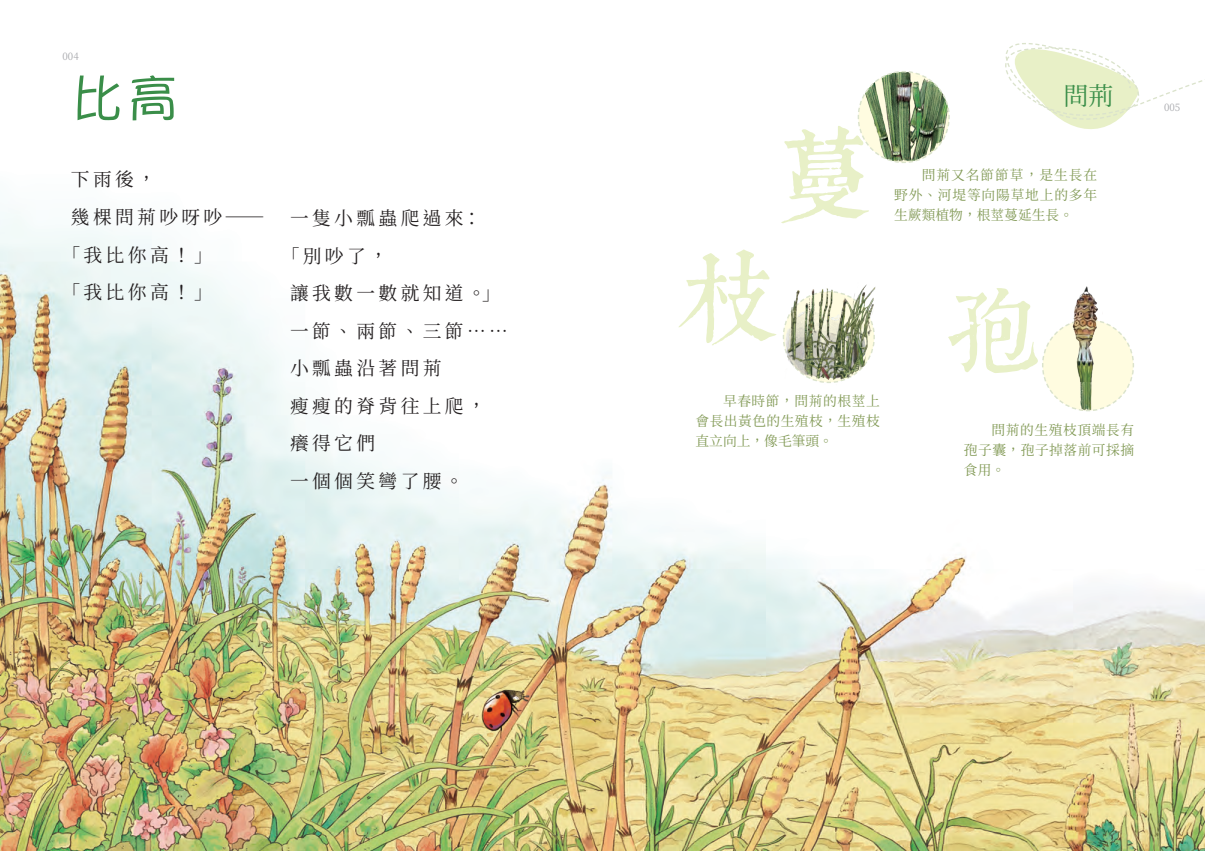
<style>
.page{position:relative;width:1205px;height:851px;background:#fff}
.page>*{position:absolute;margin:0;border:0;box-sizing:border-box;transform-origin:0 0}
.t1{font:93.75px "Tpld Khang Xi Dict Trial";color:#e8f0c7}
.t2{font:52.5px "Yuppy TC";color:#3a8e49}
.t3{font:25px "Noto Serif CJ Ktc";color:#3a8e49}
.t4{font:18.75px/37.5px "Noto Serif CJ Ktc";letter-spacing:.18em;color:#231f20}
.t5{font:13.75px/20px "Noto Serif CJ Ktc";letter-spacing:.04em;color:#809853;text-align:justify}
.t6{font:13.75px/20px "Noto Serif CJ Ktc";letter-spacing:.06em;color:#809853;text-align:right}
.t7{font:13.75px "Noto Serif CJ Ktc";color:#809853}
.t8{font:10px "Noto Serif CJ Ktc";color:#a8a9ad}
</style>
<div class="page">
<img style="left:0;top:212px;width:1205px;height:638px">
<img style="left:857px;top:71px;width:93px;height:92px">
<img style="left:774px;top:277px;width:106px;height:108px">
<svg style="left:1041px;top:318px;width:94px;height:94px"></svg>
<img style="left:1067px;top:278px;width:35px;height:103px">
<svg style="left:1005px;top:43px;width:197px;height:86px"></svg>
<p class="t8" style="left:63px;top:51px;width:18px">004</p>
<h2 class="t2" style="left:71px;top:64px;width:110px">比高</h2>
<p class="t4" style="left:71px;top:161px;width:87px">下雨後，</p>
<p class="t4" style="left:71px;top:199px;width:194px">幾棵問荊吵呀吵—</p>
<p class="t4" style="left:61px;top:236px;width:153px">「我比你高！」</p>
<p class="t4" style="left:61px;top:274px;width:153px">「我比你高！」</p>
<h3 class="t3" style="left:1063px;top:81px;width:51px">問荊</h3>
<h1 class="t1" style="left:778px;top:123px;width:95px">蔓</h1>
<p class="t6" style="left:894px;top:165px;width:204px">問荊又名節節草，是生長在<br>野外、河堤等向陽草地上的多年</p>
<p class="t4" style="left:290px;top:200px;width:193px">一隻小瓢蟲爬過來：</p>
<p class="t7" style="left:894px;top:207px;width:180px">生蕨類植物，根莖蔓延生長。</p>
<p class="t4" style="left:290px;top:237px;width:219px;text-indent:-9px">「別吵了，<br>讓我數一數就知道。」一節、兩節、三節……小瓢蟲沿著問荊<br>瘦瘦的脊背往上爬，癢得它們<br>一個個笑彎了腰。</p>
<h1 class="t1" style="left:680px;top:246px;width:95px">枝</h1>
<h1 class="t1" style="left:946px;top:279px;width:95px">孢</h1>
<p class="t5" style="left:695px;top:391px;width:186px;text-indent:28px">早春時節，問荊的根莖上會長出黃色的生殖枝，生殖枝直立向上，像毛筆頭。</p>
<p class="t5" style="left:964px;top:420px;width:172px;text-indent:28px">問荊的生殖枝頂端長有孢子囊，孢子掉落前可採摘食用。</p>
<p class="t8" style="left:1164px;top:101px;width:18px">005</p>
</div>
